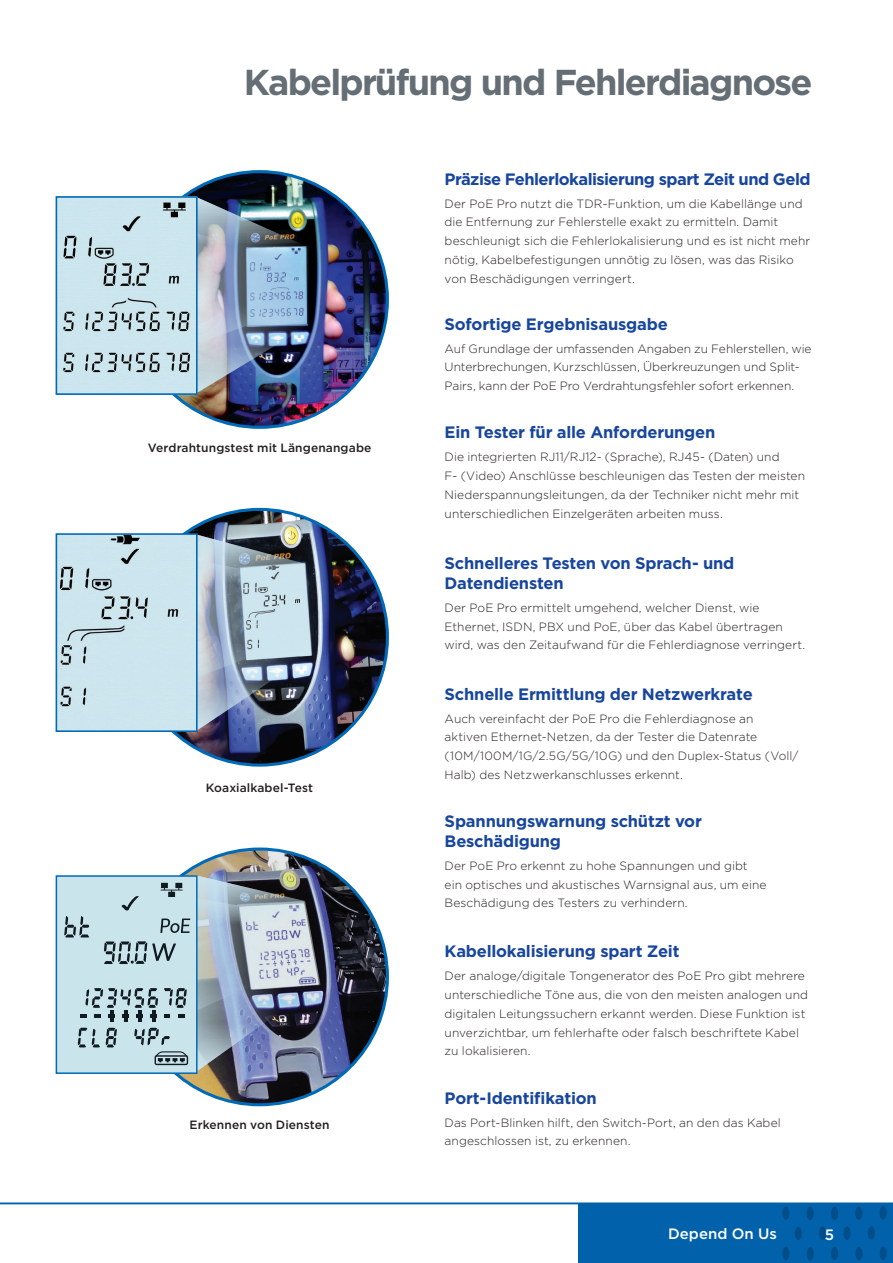
<style>
.page{position:relative;width:893px;height:1263px;background:#fff}
.page>*{position:absolute;margin:0;border:0;box-sizing:border-box;transform-origin:0 0}
.t1{font:700 36px "Gotham";letter-spacing:-.05em;color:#646e74}
.Titles{font:700 16.5px/19.8px "Gotham";letter-spacing:-.015em;color:#18469d}
.Titles-2{font:700 16.5px "Gotham";letter-spacing:-.035em;color:#18469d}
.t2{font:500 15px "Gotham";color:#fff}
.t3{font:300 12px/18.8px "Gotham";letter-spacing:.005em;color:#231f20}
.t4{font:500 12px "Gotham";letter-spacing:.01em;color:#231f20}
</style>
<div class="page">
<div style="left:578px;top:1203px;width:315px;height:60px;background:#0162ab"></div>
<div style="left:782px;top:1247px;width:7px;height:13px;background:#004e89;border-radius:50%"></div>
<div style="left:782px;top:1206px;width:7px;height:14px;background:#004e89;border-radius:50%"></div>
<div style="left:795px;top:1226px;width:7px;height:14px;background:#004e89;border-radius:50%"></div>
<div style="left:807px;top:1247px;width:7px;height:13px;background:#004e89;border-radius:50%"></div>
<div style="left:819px;top:1226px;width:7px;height:14px;background:#004e89;border-radius:50%"></div>
<div style="left:831px;top:1247px;width:7px;height:13px;background:#004e89;border-radius:50%"></div>
<div style="left:843px;top:1226px;width:8px;height:14px;background:#004e89;border-radius:50%"></div>
<div style="left:855px;top:1247px;width:7px;height:13px;background:#004e89;border-radius:50%"></div>
<div style="left:807px;top:1206px;width:7px;height:14px;background:#004e89;border-radius:50%"></div>
<div style="left:831px;top:1206px;width:7px;height:14px;background:#004e89;border-radius:50%"></div>
<div style="left:855px;top:1206px;width:7px;height:14px;background:#004e89;border-radius:50%"></div>
<div style="left:868px;top:1226px;width:7px;height:14px;background:#004e89;border-radius:50%"></div>
<div style="left:880px;top:1246px;width:7px;height:14px;background:#004e89;border-radius:50%"></div>
<div style="left:879px;top:1206px;width:8px;height:14px;background:#004e89;border-radius:50%"></div>
<svg style="left:55px;top:170px;width:334px;height:766px"></svg>
<img style="left:132px;top:509px;width:255px;height:256px;border-radius:128px">
<img style="left:198px;top:534px;width:113px;height:197px">
<img style="left:59px;top:536px;width:136px;height:193px">
<div style="left:56px;top:533px;width:142px;height:199px;border:2px solid #016ab6"></div>
<img style="left:132px;top:172px;width:255px;height:255px;border-radius:128px">
<img style="left:198px;top:197px;width:110px;height:196px">
<img style="left:59px;top:199px;width:136px;height:193px">
<div style="left:56px;top:196px;width:142px;height:199px;border:2px solid #016ab6"></div>
<img style="left:132px;top:849px;width:255px;height:256px;border-radius:128px">
<svg style="left:56px;top:875px;width:262px;height:197px;background:#a2b5c2"></svg>
<hr style="left:0;top:1203px;width:893px;height:1px;background:#0162ab">
<p class="t1" style="left:244px;top:58px;width:570px">Kabelprüfung und Fehlerdiagnose</p>
<p class="t4" style="left:148px;top:440px;width:225px">Verdrahtungstest mit Längenangabe</p>
<p class="t4" style="left:206px;top:779px;width:109px">Koaxialkabel-Test</p>
<p class="t4" style="left:190px;top:1117px;width:142px">Erkennen von Diensten</p>
<p class="Titles-2" style="left:445px;top:168px;width:367px">Präzise Fehlerlokalisierung spart Zeit und Geld</p>
<p class="t3" style="left:445px;top:194px;width:367px">Der PoE Pro nutzt die TDR-Funktion, um die Kabellänge und die Entfernung zur Fehlerstelle exakt zu ermitteln. Damit beschleunigt sich die Fehlerlokalisierung und es ist nicht mehr nötig, Kabelbefestigungen unnötig zu lösen, was das Risiko von Beschädigungen verringert.</p>
<p class="Titles" style="left:445px;top:314px;width:225px">Sofortige Ergebnisausgabe</p>
<p class="t3" style="left:445px;top:339px;width:368px">Auf Grundlage der umfassenden Angaben zu Fehlerstellen, wie<br>Unterbrechungen, Kurzschlüssen, Überkreuzungen und Split-<br>Pairs, kann der PoE Pro Verdrahtungsfehler sofort erkennen.</p>
<p class="Titles" style="left:445px;top:423px;width:272px">Ein Tester für alle Anforderungen</p>
<p class="t3" style="left:445px;top:447px;width:362px">Die integrierten RJ11/RJ12- (Sprache), RJ45- (Daten) und<br>F- (Video) Anschlüsse beschleunigen das Testen der meisten Niederspannungsleitungen, da der Techniker nicht mehr mit unterschiedlichen Einzelgeräten arbeiten muss.</p>
<p class="Titles" style="left:445px;top:553px;width:291px">Schnelleres Testen von Sprach- und<br>Datendiensten</p>
<p class="t3" style="left:445px;top:598px;width:362px">Der PoE Pro ermittelt umgehend, welcher Dienst, wie<br>Ethernet, ISDN, PBX und PoE, über das Kabel übertragen wird, was den Zeitaufwand für die Fehlerdiagnose verringert.</p>
<p class="Titles" style="left:445px;top:684px;width:310px">Schnelle Ermittlung der Netzwerkrate</p>
<p class="t3" style="left:445px;top:709px;width:355px">Auch vereinfacht der PoE Pro die Fehlerdiagnose an aktiven Ethernet-Netzen, da der Tester die Datenrate (10M/100M/1G/2.5G/5G/10G) und den Duplex-Status (Voll/ Halb) des Netzwerkanschlusses erkennt.</p>
<p class="Titles" style="left:445px;top:811px;width:259px">Spannungswarnung schützt vor<br>Beschädigung</p>
<p class="t3" style="left:445px;top:856px;width:323px">Der PoE Pro erkennt zu hohe Spannungen und gibt ein optisches und akustisches Warnsignal aus, um eine<br>Beschädigung des Testers zu verhindern.</p>
<p class="Titles" style="left:445px;top:941px;width:236px">Kabellokalisierung spart Zeit</p>
<p class="t3" style="left:445px;top:966px;width:365px">Der analoge/digitale Tongenerator des PoE Pro gibt mehrere unterschiedliche Töne aus, die von den meisten analogen und digitalen Leitungssuchern erkannt werden. Diese Funktion ist unverzichtbar, um fehlerhafte oder falsch beschriftete Kabel zu lokalisieren.</p>
<p class="Titles" style="left:445px;top:1088px;width:154px">Port-Identifikation</p>
<p class="t3" style="left:445px;top:1112px;width:338px">Das Port-Blinken hilft, den Switch-Port, an den das Kabel angeschlossen ist, zu erkennen.</p>
<p class="t2" style="left:668px;top:1223px;width:110px">Depend On Us</p>
<p class="t2" style="left:825px;top:1225px;width:11px">5</p>
</div>
